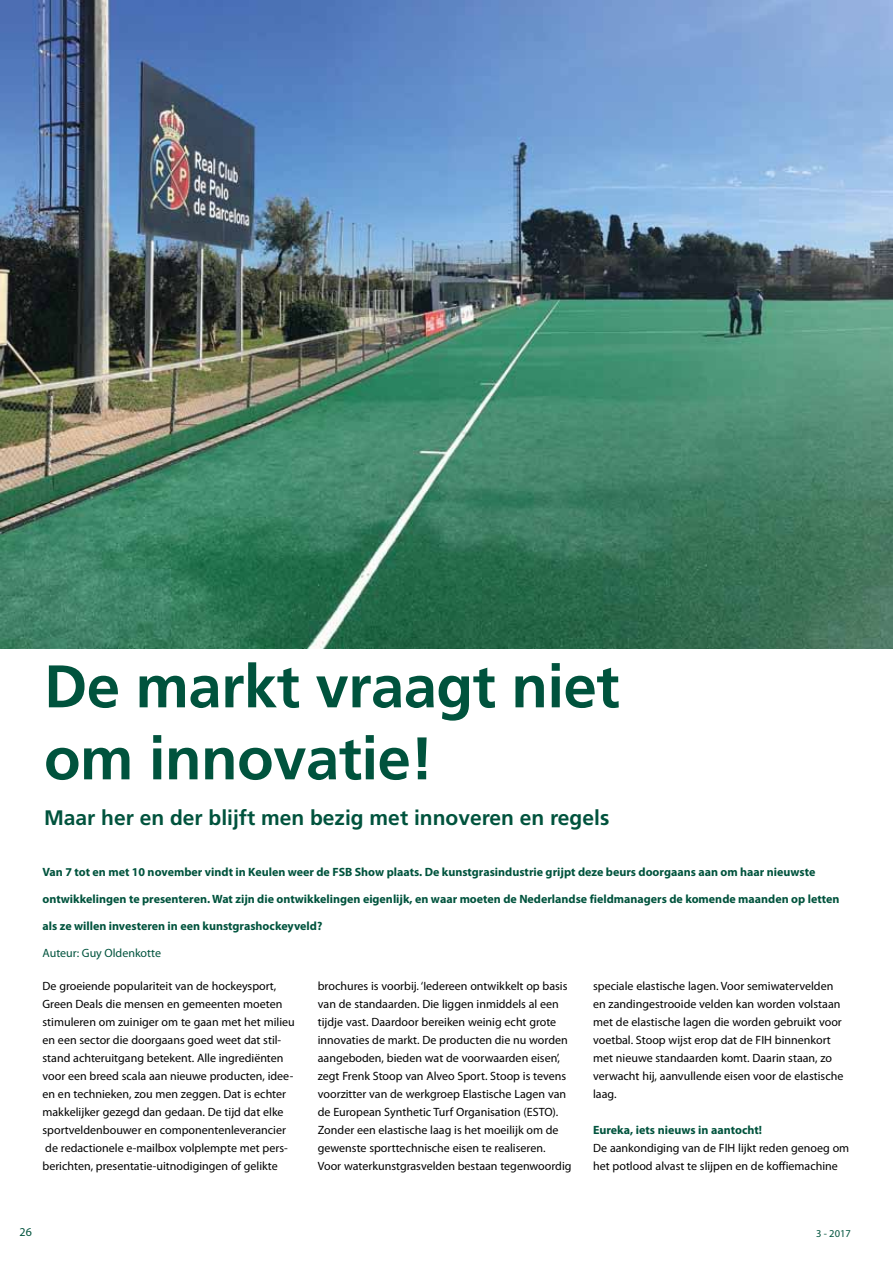
<style>
.page{position:relative;width:893px;height:1263px;background:#fff}
.page>*{position:absolute;margin:0;border:0;box-sizing:border-box;transform-origin:0 0}
.t1{font:700 60px/72px "Frutiger";letter-spacing:-.01em;color:#00533d}
.t2{font:700 21px "Frutiger";color:#00533d}
.t3{font:12px/18px "Myriad Pro";color:#000}
.t4{font:700 12px "Myriad Pro";color:#00533d}
.t5{font:12px "Myriad Pro";color:#00533d}
.t6{font:10.5px "Myriad Pro";color:#00533d}
</style>
<div class="page">
<img style="left:0;top:0;width:893px;height:648px">
<h1 class="t1" style="left:44px;top:650px;width:577px">De markt vraagt niet om innovatie!</h1>
<h2 class="t2" style="left:44px;top:805px;width:567px">Maar her en der blijft men bezig met innoveren en regels</h2>
<p class="t4" style="left:43px;top:864px;width:774px">Van 7 tot en met 10 november vindt in Keulen weer de FSB Show plaats. De kunstgrasindustrie grijpt deze beurs doorgaans aan om haar nieuwste</p>
<p class="t4" style="left:43px;top:891px;width:798px">ontwikkelingen te presenteren. Wat zijn die ontwikkelingen eigenlijk, en waar moeten de Nederlandse fieldmanagers de komende maanden op letten</p>
<p class="t4" style="left:43px;top:918px;width:281px">als ze willen investeren in een kunstgrashockeyveld?</p>
<p class="t5" style="left:43px;top:945px;width:120px">Auteur: Guy Oldenkotte</p>
<p class="t3" style="left:43px;top:977px;width:254px">De groeiende populariteit van de hockeysport, Green Deals die mensen en gemeenten moeten stimuleren om zuiniger om te gaan met het milieu en een sector die doorgaans goed weet dat stil&shy;stand achteruitgang betekent. Alle ingrediënten voor een breed scala aan nieuwe producten, idee&shy;ën en technieken, zou men zeggen. Dat is echter makkelijker gezegd dan gedaan. De tijd dat elke sportveldenbouwer en componentenleverancier de redactionele e-mailbox volplempte met pers&shy;berichten, presentatie-uitnodigingen of gelikte</p>
<p class="t3" style="left:318px;top:977px;width:255px">brochures is voorbij. ‘Iedereen ontwikkelt op basis van de standaarden. Die liggen inmiddels al een tijdje vast. Daardoor bereiken weinig echt grote innovaties de markt. De producten die nu worden aangeboden, bieden wat de voorwaarden eisen’, zegt Frenk Stoop van Alveo Sport. Stoop is tevens voorzitter van de werkgroep Elastische Lagen van de European Synthetic Turf Organisation (ESTO).<br>Zonder een elastische laag is het moeilijk om de gewenste sporttechnische eisen te realiseren.<br>Voor waterkunstgrasvelden bestaan tegenwoordig</p>
<p class="t3" style="left:593px;top:977px;width:252px">speciale elastische lagen. Voor semiwatervelden en zandingestrooide velden kan worden volstaan met de elastische lagen die worden gebruikt voor voetbal. Stoop wijst erop dat de FIH binnenkort met nieuwe standaarden komt. Daarin staan, zo verwacht hij, aanvullende eisen voor de elastische laag.</p>
<p class="t4" style="left:593px;top:1122px;width:171px">Eureka, iets nieuws in aantocht!</p>
<p class="t3" style="left:593px;top:1139px;width:258px">De aankondiging van de FIH lijkt reden genoeg om het potlood alvast te slijpen en de koffiemachine</p>
<p class="t5" style="left:20px;top:1224px;width:14px">26</p>
<p class="t6" style="left:816px;top:1227px;width:36px">3 - 2017</p>
</div>
